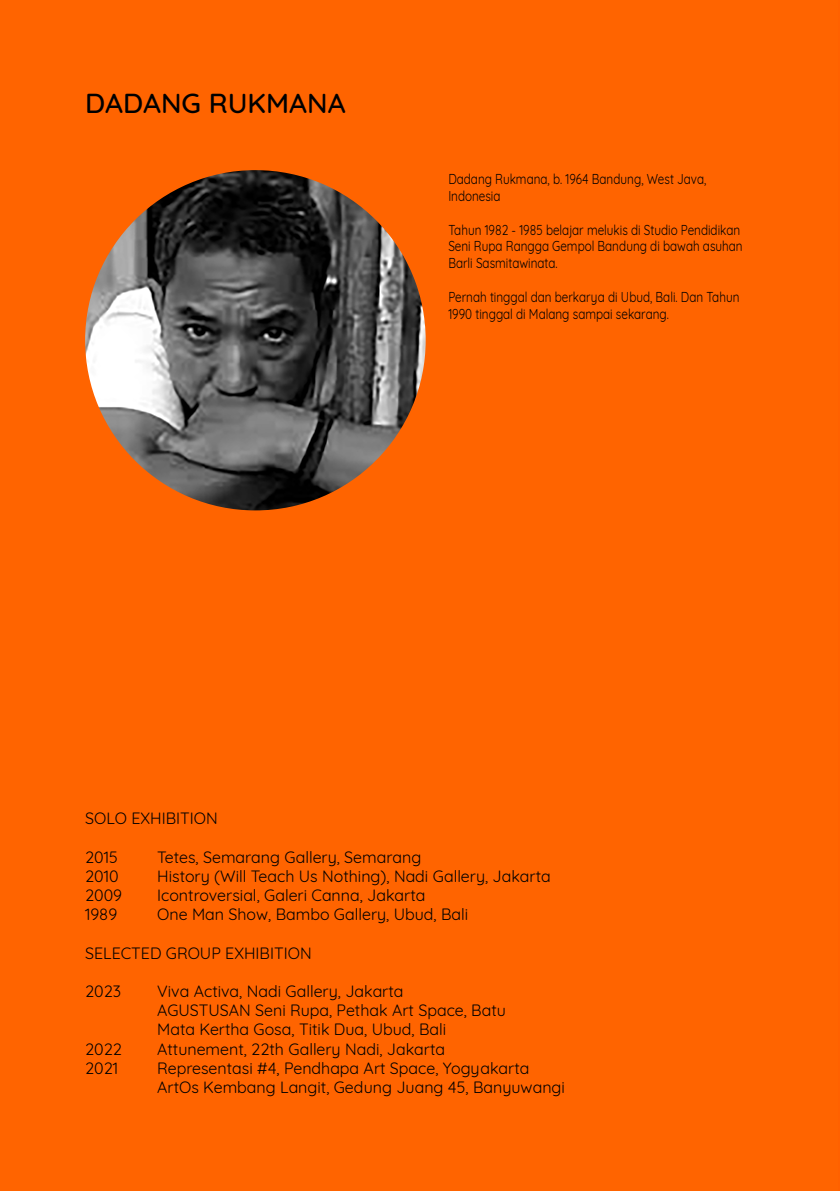
<style>
.page{position:relative;width:840px;height:1191px;background:#fff}
.page>*{position:absolute;margin:0;border:0;box-sizing:border-box;transform-origin:0 0}
.t1{font:500 28px "Quicksand";color:#000}
.t2{font:16px/19.2px "Quicksand";color:#000}
.t3{font:14px/16.8px "Quicksand";color:#000;scale:.84 1}
</style>
<div class="page">
<div style="left:0;top:0;width:839px;height:1191px;background:#ff6400"></div>
<img style="left:85px;top:170px;width:340px;height:340px;border-radius:170px">
<h1 class="t1" style="left:85px;top:80px;width:262px">DADANG RUKMANA</h1>
<p class="t3" style="left:448px;top:169px;width:308px">Dadang Rukmana, b. 1964 Bandung, West Java,<br>Indonesia</p>
<p class="t3" style="left:448px;top:220px;width:352px">Tahun 1982 - 1985 belajar melukis di Studio Pendidikan<br>Seni Rupa Rangga Gempol Bandung di bawah asuhan<br>Barli Sasmitawinata.</p>
<p class="t3" style="left:448px;top:287px;width:348px">Pernah tinggal dan berkarya di Ubud, Bali. Dan Tahun<br>1990 tinggal di Malang sampai sekarang.</p>
<p class="t2" style="left:85px;top:807px;width:134px">SOLO EXHIBITION</p>
<p class="t2" style="left:85px;top:845px;width:34px">2015</p>
<p class="t2" style="left:157px;top:845px;width:265px">Tetes, Semarang Gallery, Semarang</p>
<p class="t2" style="left:85px;top:865px;width:35px">2010</p>
<p class="t2" style="left:157px;top:865px;width:395px">History (Will Teach Us Nothing), Nadi Gallery, Jakarta</p>
<p class="t2" style="left:85px;top:884px;width:38px">2009</p>
<p class="t2" style="left:157px;top:884px;width:269px">Icontroversial, Galeri Canna, Jakarta</p>
<p class="t2" style="left:85px;top:903px;width:34px">1989</p>
<p class="t2" style="left:157px;top:903px;width:312px">One Man Show, Bambo Gallery, Ubud, Bali</p>
<p class="t2" style="left:85px;top:941px;width:228px">SELECTED GROUP EXHIBITION</p>
<p class="t2" style="left:85px;top:980px;width:37px">2023</p>
<p class="t2" style="left:157px;top:980px;width:350px">Viva Activa, Nadi Gallery, Jakarta<br>AGUSTUSAN Seni Rupa, Pethak Art Space, Batu<br>Mata Kertha Gosa, Titik Dua, Ubud, Bali</p>
<p class="t2" style="left:85px;top:1037px;width:38px">2022</p>
<p class="t2" style="left:157px;top:1037px;width:289px">Attunement, 22th Gallery Nadi, Jakarta</p>
<p class="t2" style="left:85px;top:1057px;width:34px">2021</p>
<p class="t2" style="left:157px;top:1057px;width:409px">Representasi #4, Pendhapa Art Space, Yogyakarta<br>ArtOs Kembang Langit, Gedung Juang 45, Banyuwangi</p>
</div>
